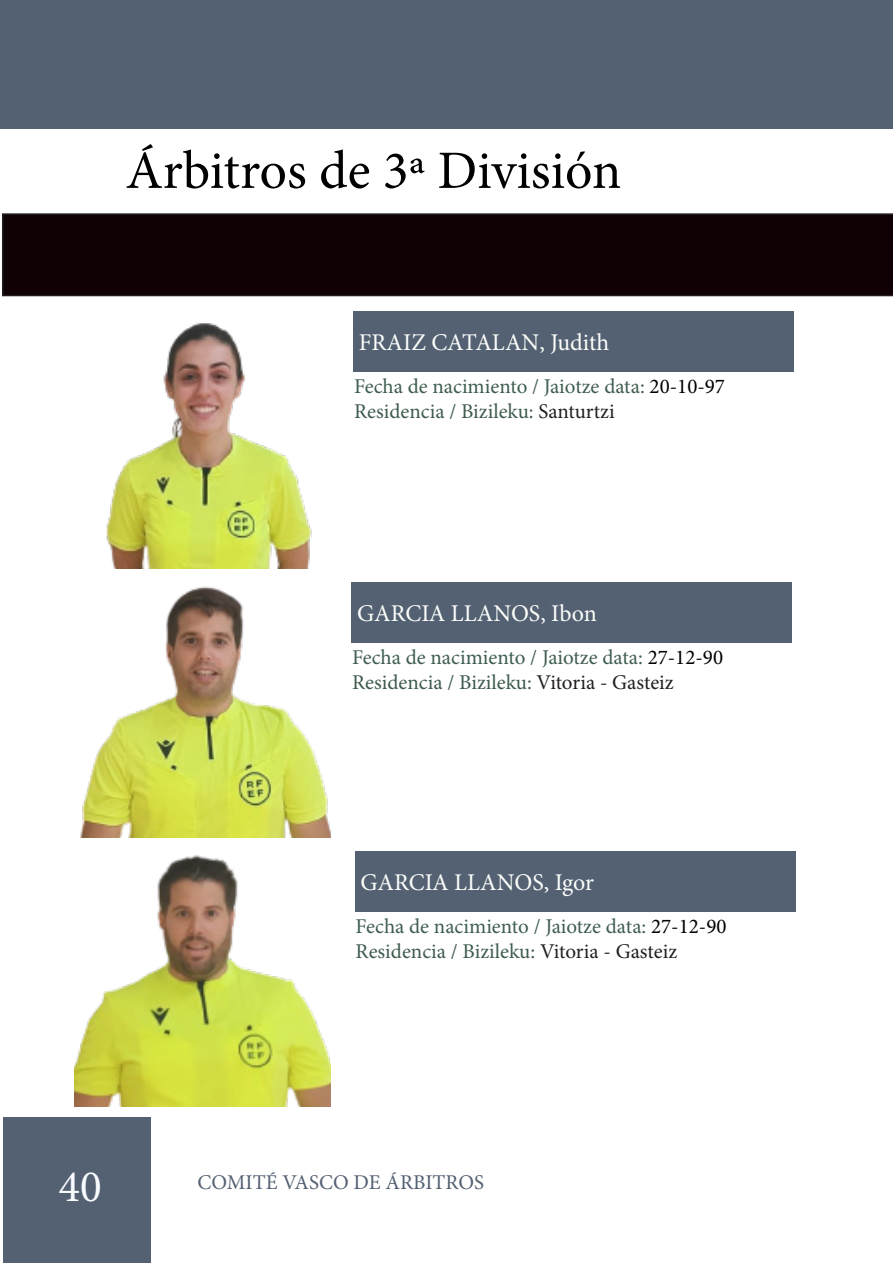
<style>
.page{position:relative;width:893px;height:1263px;background:#fff}
.page>*{position:absolute;margin:0;border:0;box-sizing:border-box;transform-origin:0 0}
.t1{font:54px "Minion Pro";color:#000001}
.t2{font:45px "Minion Pro";color:#f9fcfe}
.t3{font:24px "Minion Pro";color:#fbfdfa}
.t4{font:21px "Minion Pro";color:#3f5d4f}
.t5{font:21px "Minion Pro";color:#3e5b4d}
.t6{font:21px "Minion Pro";color:#546172}
.s1{color:#000001}
.s2{color:#231f20}
</style>
<div class="page">
<div style="left:3px;top:1118px;width:147px;height:145px;background:#546172"></div>
<div style="left:353px;top:311px;width:441px;height:60px;background:#546172"></div>
<div style="left:351px;top:582px;width:441px;height:60px;background:#546172"></div>
<div style="left:355px;top:851px;width:440px;height:60px;background:#546172"></div>
<div style="left:2px;top:213px;width:891px;height:83px;background:#0f0003"></div>
<div style="left:0;top:1px;width:893px;height:128px;background:#546172"></div>
<img style="left:74px;top:855px;width:257px;height:251px">
<img style="left:80px;top:586px;width:251px;height:252px">
<img style="left:106px;top:323px;width:206px;height:246px">
<p class="t1" style="left:126px;top:134px;width:497px">Árbitros de 3ª División</p>
<p class="t3" style="left:359px;top:326px;width:252px">FRAIZ CATALAN, Judith</p>
<p class="t4" style="left:354px;top:372px;width:372px">Fecha de nacimiento / Jaiotze data: <span class="s1">20-10-97</span></p>
<p class="t5" style="left:354px;top:398px;width:262px">Residencia / Bizileku: <span class="s2">Santurtzi</span></p>
<p class="t3" style="left:357px;top:597px;width:241px">GARCIA LLANOS, Ibon</p>
<p class="t4" style="left:352px;top:643px;width:372px">Fecha de nacimiento / Jaiotze data: <span class="s1">27-12-90</span></p>
<p class="t5" style="left:352px;top:668px;width:323px">Residencia / Bizileku: <span class="s2">Vitoria - Gasteiz</span></p>
<p class="t3" style="left:360px;top:866px;width:235px">GARCIA LLANOS, Igor</p>
<p class="t4" style="left:356px;top:912px;width:372px">Fecha de nacimiento / Jaiotze data: <span class="s1">27-12-90</span></p>
<p class="t5" style="left:356px;top:937px;width:323px">Residencia / Bizileku: <span class="s2">Vitoria - Gasteiz</span></p>
<p class="t2" style="left:58px;top:1157px;width:45px">40</p>
<p class="t6" style="left:197px;top:1168px;width:288px">COMITÉ VASCO DE ÁRBITROS</p>
</div>
